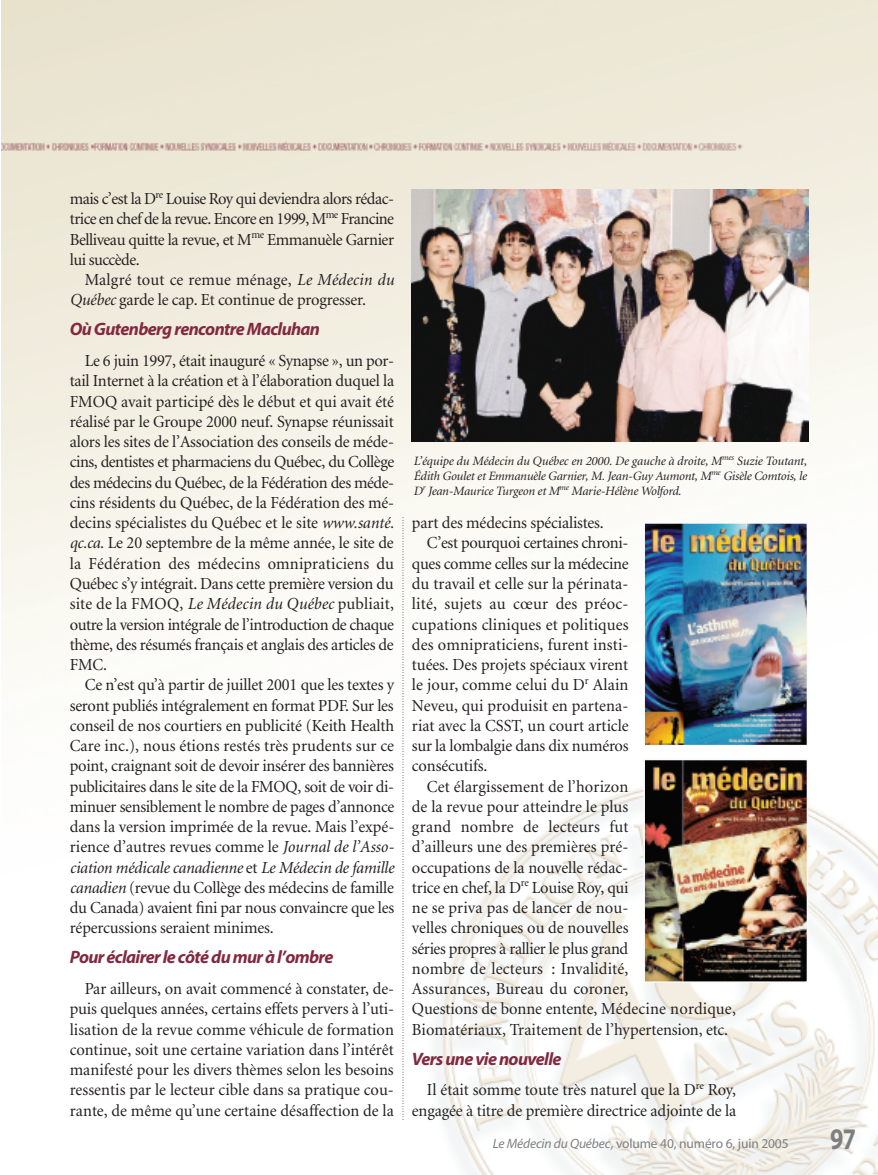
<style>
.page{position:relative;width:878px;height:1175px;background:#fff}
.page>*{position:absolute;margin:0;border:0;box-sizing:border-box;transform-origin:0 0}
.t1{font:700 30px "Myriad";color:#7d7f81;scale:.8 1}
.t2{font:italic 700 18px "Myriad";letter-spacing:-.035em;color:#82293f}
.t3{font:16.8px/20.2px "Minion";color:#231f20;text-align:justify}
.t4{font:16.8px "Minion";letter-spacing:-.02em;color:#231f20}
.t5{font:16.8px "Minion";letter-spacing:-.025em;color:#231f20}
.t6{font:13.5px "Myriad";letter-spacing:-.01em;color:#7d7f81}
.t7{font:italic 12.75px/15px "Minion";letter-spacing:-.015em;color:#231f20;text-align:justify}
.s1{font-style:italic}
</style>
<div class="page">
<img style="left:1px;top:0;width:877px;height:1174px">
<svg style="left:402px;top:518px;width:1px;height:602px"></svg>
<img style="left:412px;top:189px;width:396px;height:253px">
<img style="left:646px;top:761px;width:159px;height:218px">
<div style="left:643px;top:758px;width:165px;height:224px;border:2px solid #fbfaf8"></div>
<img style="left:646px;top:525px;width:159px;height:218px">
<div style="left:643px;top:522px;width:165px;height:224px;border:2px solid #fbfaf8"></div>
<p class="t3" style="left:70px;top:190px;width:326px">mais c’est la D<sup>re</sup> Louise Roy qui deviendra alors rédac&shy;trice en chef de la revue. Encore en 1999, M<sup>me</sup> Francine Belliveau quitte la revue, et M<sup>me</sup> Emmanuèle Garnier lui succède.</p>
<p class="t3" style="left:70px;top:271px;width:326px;text-indent:15px">Malgré tout ce remue ménage, <span class="s1">Le Médecin du<br>Québec</span> garde le cap. Et continue de progresser.</p>
<p class="t2" style="left:70px;top:322px;width:252px">Où Gutenberg rencontre Macluhan</p>
<p class="t3" style="left:70px;top:352px;width:326px;text-indent:15px">Le 6 juin 1997, était inauguré « Synapse », un por&shy;tail Internet à la création et à l’élaboration duquel la FMOQ avait participé dès le début et qui avait été réalisé par le Groupe 2000 neuf. Synapse réunissait alors les sites de l’Association des conseils de méde&shy;cins, dentistes et pharmaciens du Québec, du Collège des médecins du Québec, de la Fédération des méde&shy;cins résidents du Québec, de la Fédération des mé&shy;decins spécialistes du Québec et le site <span class="s1">www.santé. qc.ca.</span> Le 20 septembre de la même année, le site de la Fédération des médecins omnipraticiens du Québec s’y intégrait. Dans cette première version du site de la FMOQ, <span class="s1">Le Médecin du Québec</span> publiait, outre la version intégrale de l’introduction de chaque thème, des résumés français et anglais des articles de FMC.</p>
<p class="t3" style="left:70px;top:676px;width:326px;text-indent:15px">Ce n’est qu’à partir de juillet 2001 que les textes y seront publiés intégralement en format PDF. Sur les conseil de nos courtiers en publicité (Keith Health Care inc.), nous étions restés très prudents sur ce point, craignant soit de devoir insérer des bannières publicitaires dans le site de la FMOQ, soit de voir di&shy;minuer sensiblement le nombre de pages d’annonce dans la version imprimée de la revue. Mais l’expé&shy;rience d’autres revues comme le <span class="s1">Journal de l’Asso&shy;ciation médicale canadienne</span> et <span class="s1">Le Médecin de famille canadien</span> (revue du Collège des médecins de famille du Canada) avaient fini par nous convaincre que les répercussions seraient minimes.</p>
<p class="t2" style="left:70px;top:950px;width:265px">Pour éclairer le côté du mur à l’ombre</p>
<p class="t3" style="left:70px;top:980px;width:326px;text-indent:15px">Par ailleurs, on avait commencé à constater, de&shy;puis quelques années, certains effets pervers à l’uti&shy;lisation de la revue comme véhicule de formation continue, soit une certaine variation dans l’intérêt manifesté pour les divers thèmes selon les besoins ressentis par le lecteur cible dans sa pratique cou&shy;rante, de même qu’une certaine désaffection de la</p>
<p class="t7" style="left:413px;top:454px;width:395px">L’équipe du Médecin du Québec en 2000. De gauche à droite, M<sup>mes</sup> Suzie Toutant, Édith Goulet et Emmanuèle Garnier, M. Jean-Guy Aumont, M<sup>me</sup> Gisèle Comtois, le D<sup>r</sup> Jean-Maurice Turgeon et M<sup>me</sup> Marie-Hélène Wolford.</p>
<p class="t3" style="left:412px;top:514px;width:193px">part des médecins spécialistes.</p>
<p class="t4" style="left:427px;top:536px;width:203px">C’est pourquoi certaines chroni-</p>
<p class="t4" style="left:412px;top:557px;width:218px">ques comme celles sur la médecine</p>
<p class="t3" style="left:412px;top:575px;width:218px">du travail et celle sur la périnata-</p>
<p class="t3" style="left:412px;top:595px;width:218px">lité, sujets au cœur des préoc-</p>
<p class="t3" style="left:412px;top:615px;width:218px">cupations cliniques et politiques</p>
<p class="t3" style="left:412px;top:635px;width:218px">des omnipraticiens, furent insti-</p>
<p class="t3" style="left:412px;top:656px;width:218px">tuées. Des projets spéciaux virent</p>
<p class="t3" style="left:412px;top:676px;width:218px">le jour, comme celui du D<sup>r</sup> Alain</p>
<p class="t3" style="left:412px;top:696px;width:218px">Neveu, qui produisit en partena-</p>
<p class="t3" style="left:412px;top:716px;width:218px">riat avec la CSST, un court article</p>
<p class="t3" style="left:412px;top:737px;width:218px">sur la lombalgie dans dix numéros</p>
<p class="t3" style="left:412px;top:757px;width:77px">consécutifs.</p>
<p class="t3" style="left:427px;top:777px;width:203px">Cet élargissement de l’horizon</p>
<p class="t3" style="left:412px;top:797px;width:218px">de la revue pour atteindre le plus</p>
<p class="t3" style="left:412px;top:818px;width:218px">grand nombre de lecteurs fut</p>
<p class="t3" style="left:412px;top:838px;width:218px">d’ailleurs une des premières pré-</p>
<p class="t3" style="left:412px;top:858px;width:218px">occupations de la nouvelle rédac-</p>
<p class="t3" style="left:412px;top:878px;width:218px">trice en chef, la D<sup>re</sup> Louise Roy, qui</p>
<p class="t3" style="left:412px;top:899px;width:218px">ne se priva pas de lancer de nou-</p>
<p class="t3" style="left:412px;top:919px;width:218px">velles chroniques ou de nouvelles</p>
<p class="t5" style="left:412px;top:941px;width:218px">séries propres à rallier le plus grand</p>
<p class="t3" style="left:412px;top:959px;width:218px">nombre de lecteurs : Invalidité,</p>
<p class="t3" style="left:412px;top:980px;width:218px">Assurances, Bureau du coroner,</p>
<p class="t3" style="left:412px;top:1000px;width:325px">Questions de bonne entente, Médecine nordique,</p>
<p class="t3" style="left:412px;top:1020px;width:317px">Biomatériaux, Traitement de l’hypertension, etc.</p>
<p class="t2" style="left:412px;top:1051px;width:151px">Vers une vie nouvelle</p>
<p class="t3" style="left:412px;top:1081px;width:326px;text-align:right">Il était somme toute très naturel que la D<sup>re</sup> Roy, engagée à titre de première directrice adjointe de la</p>
<p class="t6" style="left:493px;top:1138px;width:297px"><span class="s1">Le Médecin du Québec,</span> volume 40, numéro 6, juin 2005</p>
<h1 class="t1" style="left:830px;top:1127px;width:34px">97</h1>
</div>
